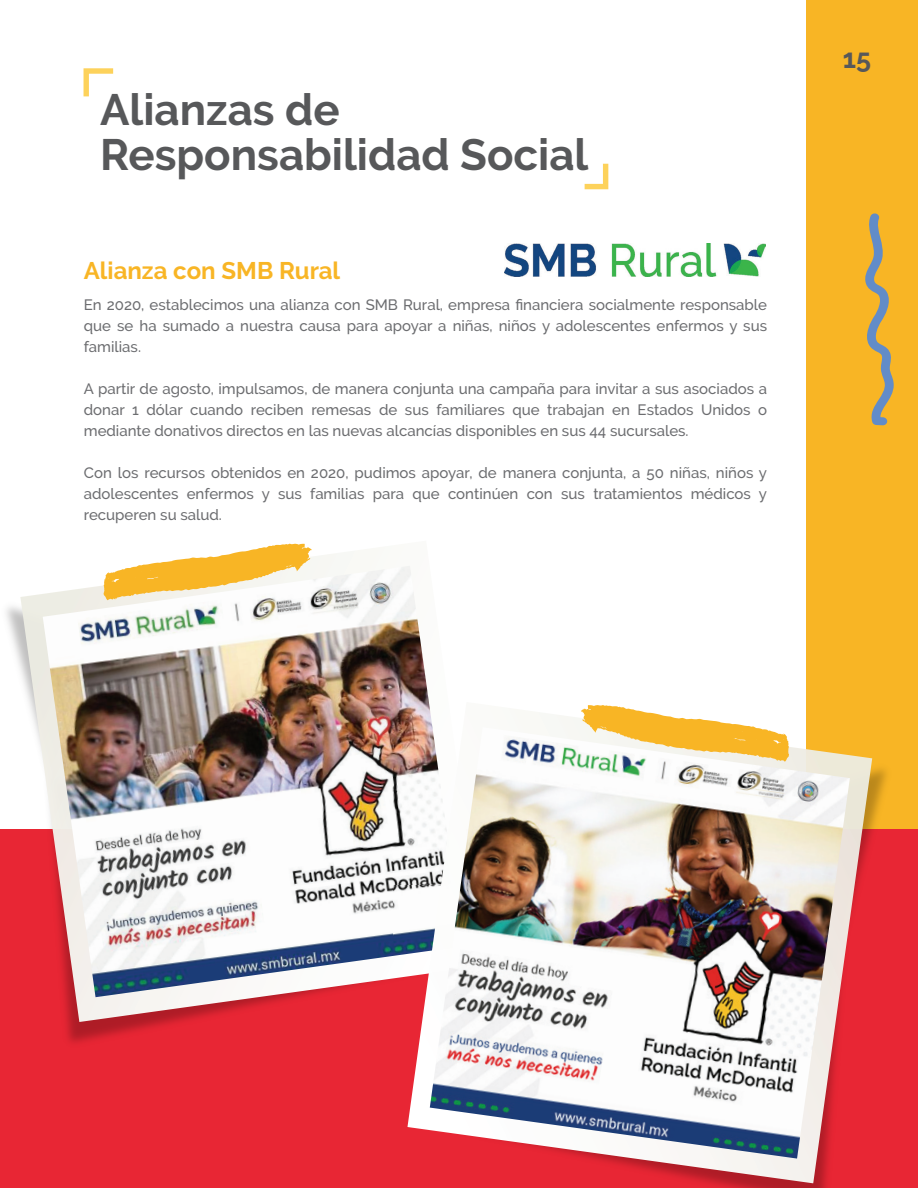
<style>
.page{position:relative;width:918px;height:1188px;background:#fff}
.page>*{position:absolute;margin:0;border:0;box-sizing:border-box;transform-origin:0 0}
.t1{font:700 43.8px/45.3px "Raleway";color:#57585a}
.t2{font:700 27px "Raleway";color:#57585a}
.t3{font:700 24px "Raleway";color:#f8b525}
.t4{font:500 15px/21px "Raleway";color:#6c6d70;text-align:justify}
</style>
<div class="page">
<div style="left:806px;top:0;width:112px;height:1188px;background:#f8b525"></div>
<svg style="left:865px;top:213px;width:29px;height:212px"></svg>
<div style="left:0;top:829px;width:918px;height:359px;background:#e82634"></div>
<svg style="left:584px;top:163px;width:25px;height:27px"></svg>
<svg style="left:83px;top:68px;width:31px;height:29px"></svg>
<svg style="left:20px;top:543px;width:317px;height:479px"></svg>
<img style="left:43px;top:566px;width:386px;height:431px">
<svg style="left:103px;top:544px;width:209px;height:56px"></svg>
<img style="left:394px;top:885px;width:433px;height:303px">
<img style="left:872px;top:758px;width:15px;height:74px">
<svg style="left:407px;top:702px;width:465px;height:481px"></svg>
<img style="left:430px;top:727px;width:420px;height:432px">
<svg style="left:581px;top:705px;width:208px;height:57px"></svg>
<img style="left:505px;top:244px;width:261px;height:32px">
<h1 class="t1" style="left:100px;top:87px;width:490px">Alianzas de<br>Responsabilidad Social</h1>
<h3 class="t3" style="left:84px;top:257px;width:258px">Alianza con SMB Rural</h3>
<p class="t4" style="left:84px;top:295px;width:685px">En 2020, establecimos una alianza con SMB Rural, empresa financiera socialmente responsable que se ha sumado a nuestra causa para apoyar a niñas, niños y adolescentes enfermos y sus familias.</p>
<p class="t4" style="left:84px;top:379px;width:685px">A partir de agosto, impulsamos, de manera conjunta una campaña para invitar a sus asociados a donar 1 dólar cuando reciben remesas de sus familiares que trabajan en Estados Unidos o mediante donativos directos en las nuevas alcancías disponibles en sus 44 sucursales.</p>
<p class="t4" style="left:84px;top:463px;width:685px">Con los recursos obtenidos en 2020, pudimos apoyar, de manera conjunta, a 50 niñas, niños y adolescentes enfermos y sus familias para que continúen con sus tratamientos médicos y recuperen su salud.</p>
<h2 class="t2" style="left:843px;top:43px;width:30px">15</h2>
</div>
